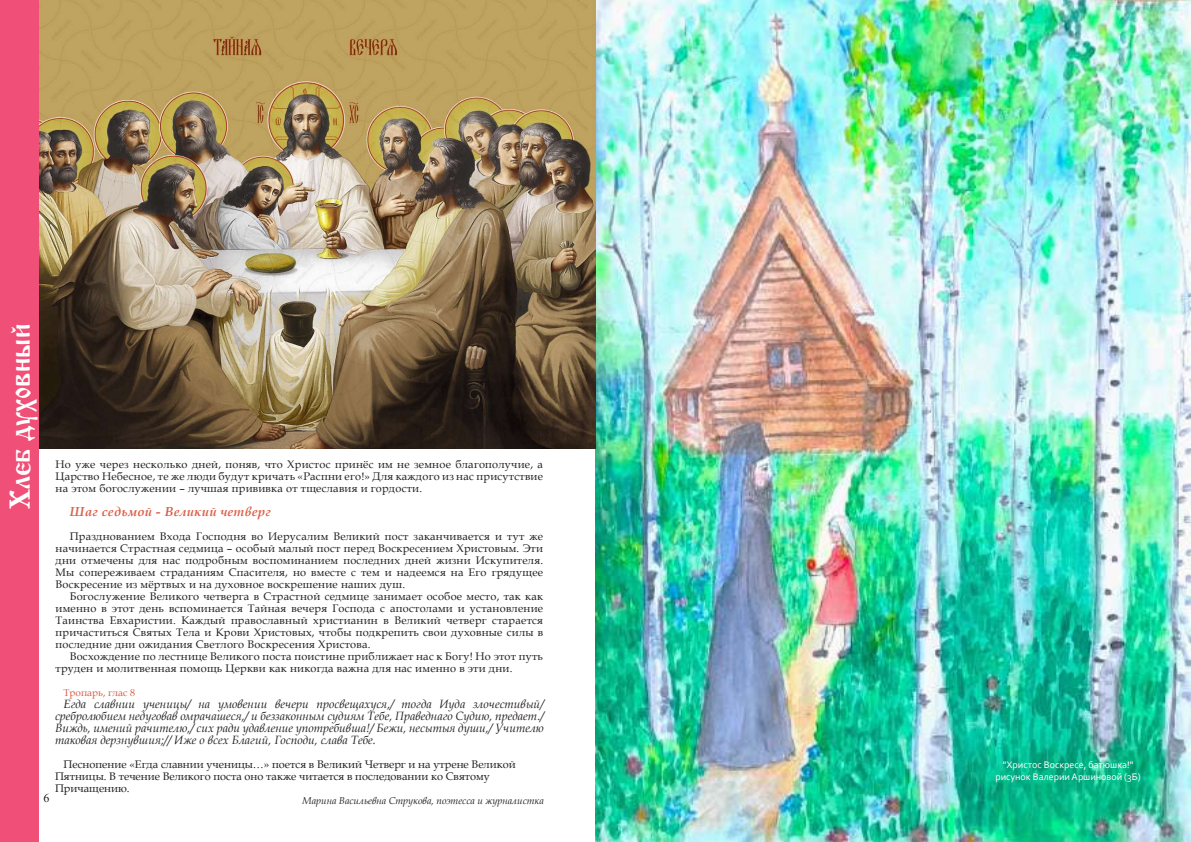
<style>
.page{position:relative;width:1191px;height:842px;background:#fff}
.page>*{position:absolute;margin:0;border:0;box-sizing:border-box;transform-origin:0 0}
.t1{font:30px "Cyrillic Old";color:#fff}
.t2{font:italic 700 13px "Book Antiqua";letter-spacing:.02em;color:#db5e46}
.t3{font:italic 12px/12px "Book Antiqua";color:#231f20;text-align:justify}
.t4{font:12px "Times New Roman";color:#231f20}
.t5{font:11px/12px "Book Antiqua";letter-spacing:.02em;color:#231f20;text-align:justify}
.t6{font:11px/12px "Book Antiqua";color:#231f20}
.t7{font:10px/12px "Corbel";color:#fff;text-align:center}
.t8{font:italic 10px "Book Antiqua";color:#231f20}
.t9{font:10px "Book Antiqua";color:#db5e46}
</style>
<div class="page">
<img style="left:595px;top:0;width:596px;height:842px">
<img style="left:38px;top:0;width:557px;height:449px">
<div style="left:0;top:0;width:38px;height:842px;background:#f04f77"></div>
<h1 class="t1" style="left:4px;top:509px;width:187px;rotate:-90deg">Хлеб духовный</h1>
<p class="t5" style="left:56px;top:458px;width:489px">Но уже через несколько дней, поняв, что Христос принёс им не земное благополучие, а Царство Небесное, те же люди будут кричать «Распни его!» Для каждого из нас присутствие на этом богослужении – лучшая прививка от тщеславия и гордости.</p>
<p class="t2" style="left:70px;top:503px;width:203px">Шаг седьмой - Великий четверг</p>
<p class="t5" style="left:56px;top:530px;width:489px;text-indent:14px">Празднованием Входа Господня во Иерусалим Великий пост заканчивается и тут же начинается Страстная седмица – особый малый пост перед Воскресением Христовым. Эти дни отмечены для нас подробным воспоминанием последних дней жизни Искупителя.<br>Мы сопереживаем страданиям Спасителя, но вместе с тем и надеемся на Его грядущее Воскресение из мёртвых и на духовное воскрешение наших душ.</p>
<p class="t5" style="left:56px;top:590px;width:489px;text-indent:14px">Богослужение Великого четверга в Страстной седмице занимает особое место, так как именно в этот день вспоминается Тайная вечеря Господа с апостолами и установление Таинства Евхаристии. Каждый православный христианин в Великий четверг старается причаститься Святых Тела и Крови Христовых, чтобы подкрепить свои духовные силы в последние дни ожидания Светлого Воскресения Христова.</p>
<p class="t5" style="left:56px;top:650px;width:489px;text-indent:14px">Восхождение по лестнице Великого поста поистине приближает нас к Богу! Но этот путь труден и молитвенная помощь Церкви как никогда важна для нас именно в эти дни.</p>
<p class="t9" style="left:63px;top:686px;width:73px">Тропарь, глас 8</p>
<p class="t3" style="left:55px;top:698px;width:490px;text-indent:9px">Егда славнии ученицы/ на умовении вечери просвещахуся,/ тогда Иуда злочестивый/ сребролюбием недуговав омрачашеся,/ и беззаконным судиям Тебе, Праведнаго Судию, предает./ Виждь, имений рачителю,/ сих ради удавление употребивша!/ Бежи, несытыя души,/ Учителю таковая дерзнувшия;// Иже о всех Благий, Господи, слава Тебе.</p>
<p class="t6" style="left:55px;top:758px;width:462px;text-indent:9px">Песнопение «Егда славнии ученицы…» поется в Великий Четверг и на утрене Великой<br>Пятницы. В течение Великого поста оно также читается в последовании ко Святому<br>Причащению.</p>
<p class="t8" style="left:302px;top:794px;width:243px">Марина Васильевна Струкова, поэтесса и журналистка</p>
<p class="t4" style="left:44px;top:789px;width:7px">6</p>
<p class="t7" style="left:995px;top:758px;width:147px">"Христос Воскресе, батюшка!" рисунок Валерии Аршиновой (3Б)</p>
</div>
